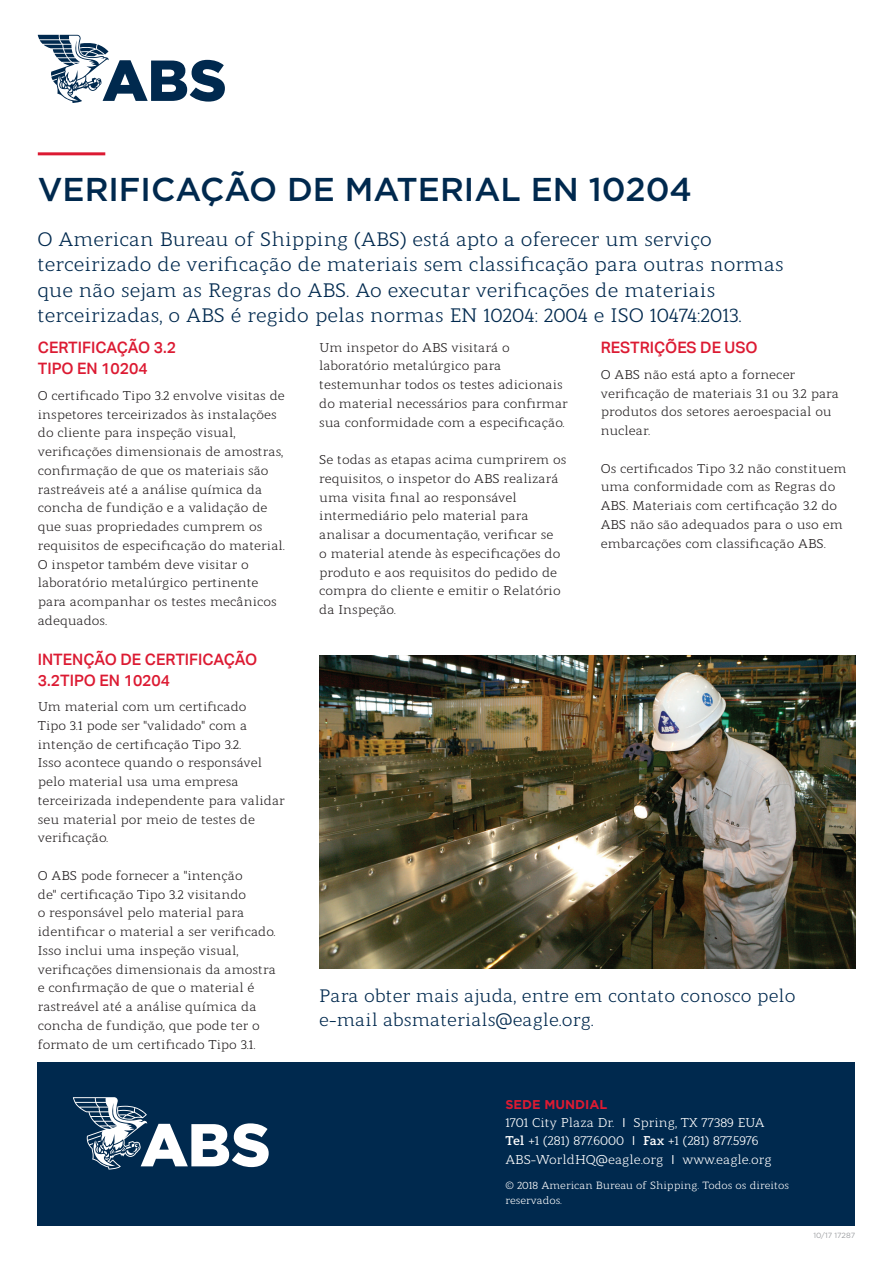
<style>
.page{position:relative;width:893px;height:1263px;background:#fff}
.page>*{position:absolute;margin:0;border:0;box-sizing:border-box;transform-origin:0 0}
.Header_1{font:500 33px "Gotham";color:#00294e}
.Subhead{font:19.5px/25.5px "Modum";color:#00294e}
.Large_Copy{font:18px/24px "Modum";color:#00294e}
.Subhead-2{font:500 15.75px/21px "Aktiv Grotesk";color:#dc1a32}
.Body_Copy{font:12.75px/18.8px "Modum";color:#231f20}
.t1{font:12.75px/18.3px "Modum";color:#fff}
.t2{font:700 12.75px "Gotham";color:#dc1a32}
.t3{font:10.5px/15px "Modum";color:#fff}
.Disclaimer{font:7.5px "Gotham";color:#9d9fa2}
.s1{font-family:"Gotham"}
.s2{font-weight:700}
</style>
<div class="page">
<hr style="left:38px;top:152px;width:67px;height:3px;background:#dc1a32">
<svg style="left:38px;top:35px;width:187px;height:68px"></svg>
<img style="left:319px;top:656px;width:536px;height:312px">
<div style="left:38px;top:1062px;width:817px;height:163px;background:#00294e"></div>
<svg style="left:73px;top:1097px;width:196px;height:72px"></svg>
<p class="Header_1" style="left:38px;top:167px;width:656px">VERIFICAÇÃO DE MATERIAL EN 10204</p>
<p class="Subhead" style="left:37px;top:224px;width:748px">O American Bureau of Shipping (ABS) está apto a oferecer um serviço terceirizado de verificação de materiais sem classificação para outras normas que não sejam as Regras do ABS. Ao executar verificações de materiais terceirizadas, o ABS é regido pelas normas EN 10204: 2004 e ISO 10474:2013.</p>
<p class="Subhead-2" style="left:38px;top:337px;width:140px">CERTIFICAÇÃO 3.2<br>TIPO EN 10204</p>
<p class="Body_Copy" style="left:38px;top:385px;width:249px">O certificado Tipo 3.2 envolve visitas de inspetores terceirizados às instalações do cliente para inspeção visual, verificações dimensionais de amostras, confirmação de que os materiais são rastreáveis até a análise química da concha de fundição e a validação de que suas propriedades cumprem os requisitos de especificação do material.<br>O inspetor também deve visitar o laboratório metalúrgico pertinente para acompanhar os testes mecânicos adequados.</p>
<p class="Subhead-2" style="left:38px;top:648px;width:221px">INTENÇÃO DE CERTIFICAÇÃO<br>3.2TIPO EN 10204</p>
<p class="Body_Copy" style="left:38px;top:696px;width:249px">Um material com um certificado<br>Tipo 3.1 pode ser "validado" com a intenção de certificação Tipo 3.2.<br>Isso acontece quando o responsável pelo material usa uma empresa terceirizada independente para validar seu material por meio de testes de verificação.</p>
<p class="Body_Copy" style="left:38px;top:865px;width:240px">O ABS pode fornecer a "intenção<br>de" certificação Tipo 3.2 visitando<br>o responsável pelo material para identificar o material a ser verificado.<br>Isso inclui uma inspeção visual, verificações dimensionais da amostra e confirmação de que o material é rastreável até a análise química da concha de fundição, que pode ter o formato de um certificado Tipo 3.1.</p>
<p class="Body_Copy" style="left:319px;top:337px;width:250px">Um inspetor do ABS visitará o laboratório metalúrgico para testemunhar todos os testes adicionais do material necessários para confirmar sua conformidade com a especificação.</p>
<p class="Body_Copy" style="left:319px;top:449px;width:249px">Se todas as etapas acima cumprirem os requisitos, o inspetor do ABS realizará uma visita final ao responsável intermediário pelo material para analisar a documentação, verificar se<br>o material atende às especificações do produto e aos requisitos do pedido de compra do cliente e emitir o Relatório da Inspeção.</p>
<p class="Subhead-2" style="left:601px;top:337px;width:158px">RESTRIÇÕES DE USO</p>
<p class="Body_Copy" style="left:601px;top:364px;width:240px">O ABS não está apto a fornecer verificação de materiais 3.1 ou 3.2 para produtos dos setores aeroespacial ou nuclear.</p>
<p class="Body_Copy" style="left:601px;top:458px;width:247px">Os certificados Tipo 3.2 não constituem uma conformidade com as Regras do ABS. Materiais com certificação 3.2 do ABS não são adequados para o uso em embarcações com classificação ABS.</p>
<p class="Large_Copy" style="left:319px;top:982px;width:478px">Para obter mais ajuda, entre em contato conosco pelo e-mail absmaterials@eagle.org.</p>
<p class="t2" style="left:505px;top:1096px;width:104px">SEDE MUNDIAL</p>
<p class="t1" style="left:505px;top:1112px;width:268px">1701 City Plaza Dr. <span class="s1">I</span> Spring, TX 77389 EUA<br><span class="s2">Tel</span> +1 (281) 877.6000 <span class="s1">I</span> <span class="s2">Fax</span> +1 (281) 877.5976<br>ABS-WorldHQ@eagle.org <span class="s1">I</span> www.eagle.org</p>
<p class="t3" style="left:505px;top:1177px;width:285px">© 2018 American Bureau of Shipping. Todos os direitos reservados.</p>
<p class="Disclaimer" style="left:813px;top:1230px;width:43px">10/17 17287</p>
</div>
